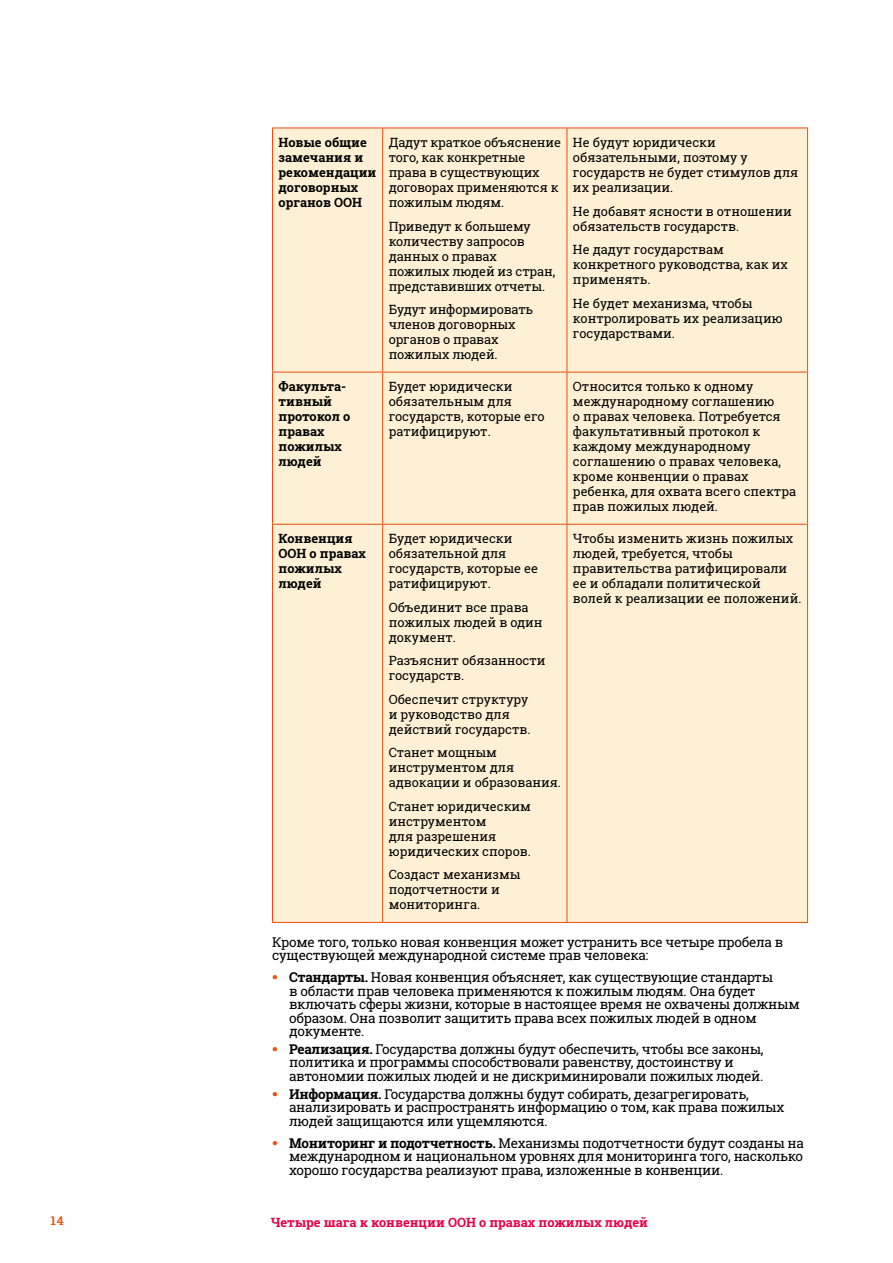
<style>
.page{position:relative;width:893px;height:1263px;background:#fff}
.page>*{position:absolute;margin:0;border:0;box-sizing:border-box;transform-origin:0 0}
.t1{font:13.5px/13.5px "Roboto Slab";letter-spacing:-.02em;color:#000}
.t2{font:12.75px/15px "Roboto Slab";color:#000}
.t3{font:700 12.75px/15px "Roboto Slab";color:#000}
.t4{font:700 12.75px "Roboto Slab";color:#e50046}
.t5{font:700 12.75px "Lexia";color:#e94e0f}
.s1{font-family:"Lexia";color:#e94e0f}
.s2{font-weight:700}
</style>
<div class="page">
<div style="left:273px;top:129px;width:534px;height:793px;background:#fef0d5"></div>
<hr style="left:272px;top:128px;width:1px;height:244px;background:#e94e0f">
<hr style="left:272px;top:128px;width:111px;height:1px;background:#e94e0f">
<hr style="left:383px;top:128px;width:184px;height:1px;background:#e94e0f">
<hr style="left:567px;top:128px;width:241px;height:1px;background:#e94e0f">
<hr style="left:382px;top:128px;width:1px;height:244px;background:#e94e0f">
<hr style="left:567px;top:128px;width:1px;height:244px;background:#e94e0f">
<hr style="left:807px;top:128px;width:1px;height:244px;background:#e94e0f">
<hr style="left:272px;top:372px;width:1px;height:152px;background:#e94e0f">
<hr style="left:272px;top:525px;width:1px;height:397px;background:#e94e0f">
<hr style="left:272px;top:372px;width:111px;height:1px;background:#e94e0f">
<hr style="left:383px;top:372px;width:184px;height:1px;background:#e94e0f">
<hr style="left:567px;top:372px;width:241px;height:1px;background:#e94e0f">
<hr style="left:382px;top:372px;width:1px;height:152px;background:#e94e0f">
<hr style="left:567px;top:372px;width:1px;height:152px;background:#e94e0f">
<hr style="left:807px;top:372px;width:1px;height:152px;background:#e94e0f">
<hr style="left:382px;top:525px;width:1px;height:397px;background:#e94e0f">
<hr style="left:567px;top:525px;width:1px;height:397px;background:#e94e0f">
<hr style="left:807px;top:525px;width:1px;height:397px;background:#e94e0f">
<hr style="left:272px;top:524px;width:111px;height:1px;background:#e94e0f">
<hr style="left:383px;top:524px;width:184px;height:1px;background:#e94e0f">
<hr style="left:567px;top:524px;width:241px;height:1px;background:#e94e0f">
<hr style="left:272px;top:922px;width:111px;height:1px;background:#e94e0f">
<hr style="left:383px;top:922px;width:184px;height:1px;background:#e94e0f">
<hr style="left:567px;top:922px;width:241px;height:1px;background:#e94e0f">
<p class="t3" style="left:279px;top:135px;width:99px">Новые общие замечания и рекомендации договорных органов ООН</p>
<p class="t2" style="left:389px;top:135px;width:174px">Дадут краткое объяснение того, как конкретные права в существующих договорах применяются к пожилым людям.</p>
<p class="t2" style="left:389px;top:218px;width:168px">Приведут к большему количеству запросов данных о правах пожилых людей из стран, представивших отчеты.</p>
<p class="t2" style="left:389px;top:302px;width:146px">Будут информировать членов договорных органов о правах пожилых людей.</p>
<p class="t2" style="left:573px;top:135px;width:227px">Не будут юридически обязательными, поэтому у государств не будет стимулов для их реализации.</p>
<p class="t2" style="left:573px;top:203px;width:220px">Не добавят ясности в отношении обязательств государств.</p>
<p class="t2" style="left:573px;top:242px;width:217px">Не дадут государствам конкретного руководства, как их применять.</p>
<p class="t2" style="left:573px;top:295px;width:211px">Не будет механизма, чтобы контролировать их реализацию государствами.</p>
<p class="t3" style="left:279px;top:379px;width:73px">Факульта&shy;тивный протокол о правах пожилых людей</p>
<p class="t2" style="left:389px;top:379px;width:157px">Будет юридически обязательным для государств, которые его ратифицируют.</p>
<p class="t2" style="left:573px;top:379px;width:225px">Относится только к одному международному соглашению<br>о правах человека. Потребуется факультативный протокол к каждому международному соглашению о правах человека, кроме конвенции о правах ребенка, для охвата всего спектра прав пожилых людей.</p>
<p class="t3" style="left:279px;top:531px;width:89px">Конвенция<br>ООН о правах пожилых людей</p>
<p class="t2" style="left:389px;top:531px;width:151px">Будет юридически обязательной для государств, которые ее ратифицируют.</p>
<p class="t2" style="left:389px;top:599px;width:155px">Объединит все права пожилых людей в один документ.</p>
<p class="t2" style="left:389px;top:653px;width:158px">Разъяснит обязанности государств.</p>
<p class="t2" style="left:389px;top:691px;width:143px">Обеспечит структуру и руководство для действий государств.</p>
<p class="t2" style="left:389px;top:745px;width:174px">Станет мощным инструментом для адвокации и образования.</p>
<p class="t2" style="left:389px;top:798px;width:144px">Станет юридическим инструментом<br>для разрешения юридических споров.</p>
<p class="t2" style="left:389px;top:867px;width:133px">Создаст механизмы подотчетности и мониторинга.</p>
<p class="t2" style="left:573px;top:531px;width:230px">Чтобы изменить жизнь пожилых людей, требуется, чтобы правительства ратифицировали ее и обладали политической волей к реализации ее положений.</p>
<p class="t1" style="left:272px;top:935px;width:513px">Кроме того, только новая конвенция может устранить все четыре пробела в существующей международной системе прав человека:</p>
<p class="t1" style="left:289px;top:970px;width:512px;text-indent:-17px"><span class="s1">•</span> <span class="s2">Стандарты.</span> Новая конвенция объясняет, как существующие стандарты<br>в области прав человека применяются к пожилым людям. Она будет включать сферы жизни, которые в настоящее время не охвачены должным образом. Она позволит защитить права всех пожилых людей в одном документе.</p>
<p class="t1" style="left:289px;top:1042px;width:476px;text-indent:-17px"><span class="s1">•</span> <span class="s2">Реализация.</span> Государства должны будут обеспечить, чтобы все законы, политика и программы способствовали равенству, достоинству и автономии пожилых людей и не дискриминировали пожилых людей.</p>
<p class="t1" style="left:289px;top:1087px;width:497px;text-indent:-17px"><span class="s1">•</span> <span class="s2">Информация.</span> Государства должны будут собирать, дезагрегировать, анализировать и распространять информацию о том, как права пожилых людей защищаются или ущемляются.</p>
<p class="t1" style="left:289px;top:1136px;width:516px;text-align:justify;text-indent:-17px"><span class="s1">•</span> <span class="s2">Мониторинг и подотчетность.</span> Механизмы подотчетности будут созданы на международном и национальном уровнях для мониторинга того, насколько хорошо государства реализуют права, изложенные в конвенции.</p>
<p class="t5" style="left:50px;top:1212px;width:15px">14</p>
<p class="t4" style="left:271px;top:1214px;width:379px">Четыре шага к конвенции ООН о правах пожилых людей</p>
</div>
